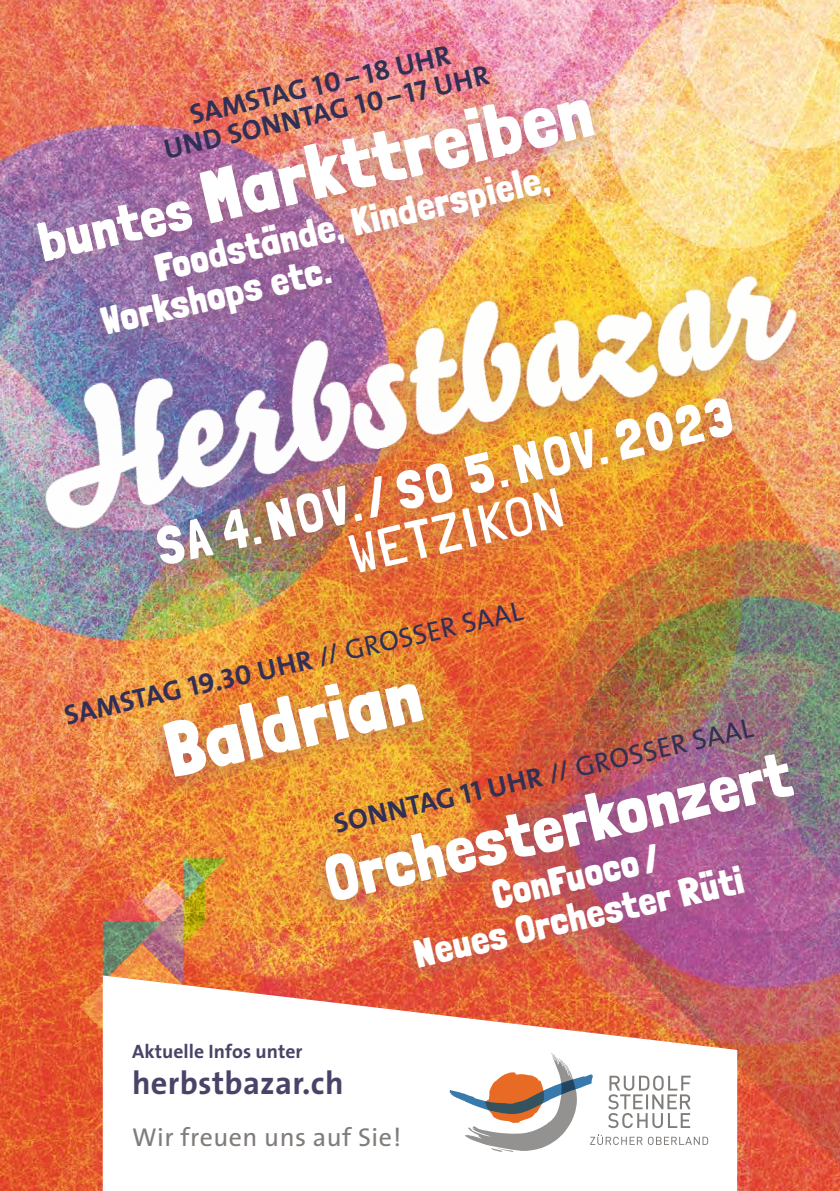
<style>
.page{position:relative;width:840px;height:1191px;background:#fff}
.page>*{position:absolute;margin:0;border:0;box-sizing:border-box;transform-origin:0 0}
.t1{font:900 76px "Londrina Solid";color:#fff}
.t2{font:900 74px "Londrina Solid";color:#fff}
.t3{font:900 64px "Londrina Solid";color:#fff}
.t4{font:54.8px "Londrina Solid";color:#fff}
.t5{font:300 54.8px "Londrina Solid";color:#fff}
.t6{font:900 38px/40px "Londrina Solid";color:#fff}
.t7{font:700 32.4px "The Sans";letter-spacing:.01em;color:#494467}
.t8{font:28px/28px "The Sans Bold Caps";color:#312f54;text-align:center}
.t9{font:28px "The Sans Regular Caps";color:#312f54}
.t10{font:26px "The Sans";letter-spacing:.02em;color:#807c7a}
.t11{font:700 19.4px "The Sans";color:#494467}
.s1{font-size:54px}
.s2{font-family:"The Sans Regular Caps"}
.s3{font-family:"The Sans Bold Caps"}
</style>
<div class="page">
<img style="left:0;top:0;width:839px;height:1191px">
<img style="left:79px;top:858px;width:147px;height:212px">
<div style="left:19px;top:87px;width:591px;height:197px;background:#966478;opacity:.5"></div>
<div style="left:81px;top:158px;width:486px;height:199px;background:#966478;opacity:.5"></div>
<div style="left:306px;top:742px;width:504px;height:248px;background:#966478;opacity:.5"></div>
<div style="left:144px;top:671px;width:295px;height:129px;background:#966478;opacity:.5"></div>
<div style="left:138px;top:386px;width:610px;height:209px;background:#966478;opacity:.5"></div>
<div style="left:27px;top:264px;width:787px;height:288px;background:#966478;opacity:.5"></div>
<img style="left:17px;top:223px;width:794px;height:317px">
<svg style="left:103px;top:975px;width:633px;height:216px"></svg>
<svg style="left:449px;top:1052px;width:258px;height:99px"></svg>
<p class="t8" style="left:154px;top:108px;width:334px;rotate:-13deg">SAMSTAG 10 – 18 UHR<br>UND SONNTAG 10 – 17 UHR</p>
<h2 class="t2" style="left:28px;top:194px;width:567px;rotate:-13deg"><span class="s1">buntes</span> Markttreiben</h2>
<p class="t6" style="left:89px;top:263px;width:467px;text-indent:64px;rotate:-13deg">Foodstände, Kinderspiele,<br>Workshops etc.</p>
<h3 class="t4" style="left:150px;top:516px;width:590px;rotate:-13deg">SA 4. NOV./ SO 5. NOV. 2023</h3>
<h3 class="t5" style="left:344px;top:524px;width:217px;rotate:-13deg">WETZIKON</h3>
<p class="t8" style="left:61px;top:701px;width:470px;rotate:-13deg">SAMSTAG 19.30 UHR <span class="s2">// GROSSER SAAL</span></p>
<h1 class="t1" style="left:157px;top:707px;width:260px;rotate:-13deg">Baldrian</h1>
<p class="t9" style="left:331px;top:808px;width:430px;rotate:-13deg"><span class="s3">SONNTAG 11 UHR</span> // GROSSER SAAL</p>
<h3 class="t3" style="left:318px;top:842px;width:475px;rotate:-13deg">Orchesterkonzert</h3>
<p class="t6" style="left:401px;top:895px;width:337px;text-align:center;rotate:-13deg">ConFuoco /<br>Neues Orchester Rüti</p>
<p class="t11" style="left:132px;top:1035px;width:172px">Aktuelle Infos unter</p>
<p class="t7" style="left:132px;top:1055px;width:213px">herbstbazar.ch</p>
<p class="t10" style="left:132px;top:1115px;width:271px">Wir freuen uns auf Sie!</p>
</div>
